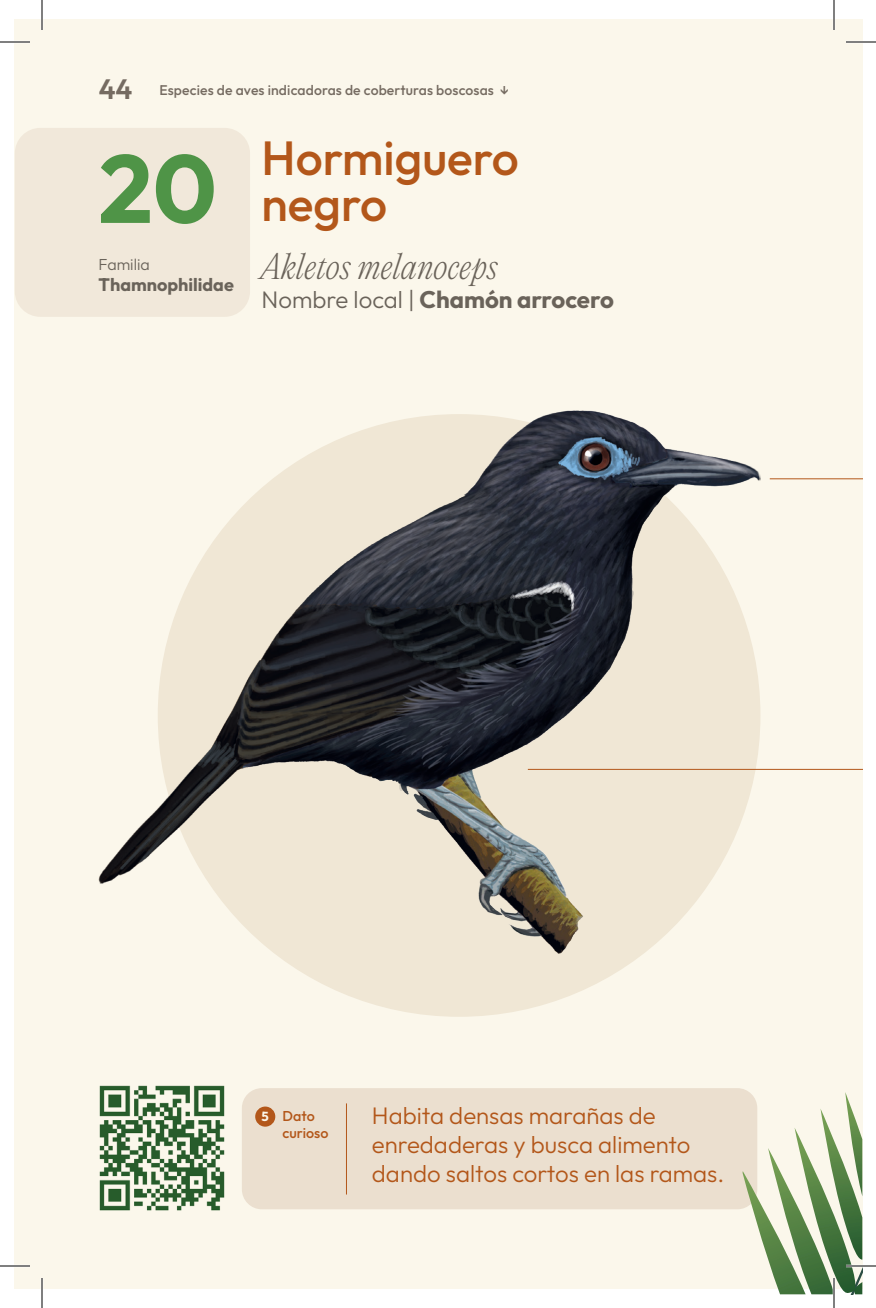
<style>
.page{position:relative;width:876px;height:1308px;background:#fff}
.page>*{position:absolute;margin:0;border:0;box-sizing:border-box;transform-origin:0 0}
.t1{font:700 96px "Outfit";color:#4f9447}
.Nombre_Especie{font:500 48px "Outfit";color:#b3571a}
.Nombre_científico{font:italic 200 32px "PP Editorial New";letter-spacing:.01em;color:#6a635a}
.t2{font:300 24px/28.8px "Outfit";color:#b3571a}
.t3{font:700 24px "Outfit";color:#6a635a}
.t4{font:700 18px "Outfit";color:#6a635a}
.t5{font:300 16px "Outfit";color:#6a635a}
.t6{font:500 14.4px "Outfit";color:#b3571a}
.t7{font:500 14px "Outfit";letter-spacing:.01em;color:#756b61}
.t8{font:700 13px "Outfit";color:#fbf7eb}
.s1{font-weight:600;font-size:28px}
.s2{font-weight:300}
</style>
<div class="page">
<div style="left:15px;top:19px;width:847px;height:1270px;background:#fbf7eb"></div>
<div style="left:158px;top:414px;width:602px;height:603px;background:#f0e7d5;border-radius:50%"></div>
<img style="left:99px;top:410px;width:661px;height:543px">
<div style="left:242px;top:1088px;width:515px;height:121px;background:#ebdfcf;border-radius:20px"></div>
<hr style="left:346px;top:1103px;width:1px;height:92px;background:#b3571a">
<div style="left:255px;top:1107px;width:20px;height:20px;background:#b3571a;border-radius:50%"></div>
<svg style="left:743px;top:1089px;width:119px;height:206px"></svg>
<img style="left:99px;top:1085px;width:126px;height:126px">
<div style="left:15px;top:128px;width:235px;height:189px;background:#f1e8da;border-radius:26px"></div>
<hr style="left:770px;top:478px;width:92px;height:1px;background:#b3571a">
<hr style="left:528px;top:769px;width:334px;height:1px;background:#b3571a">
<hr style="left:0;top:41px;width:30px;height:2px;background:#fff">
<hr style="left:846px;top:41px;width:30px;height:2px;background:#fff">
<hr style="left:0;top:1265px;width:30px;height:2px;background:#fff">
<hr style="left:846px;top:1265px;width:30px;height:2px;background:#fff">
<hr style="left:41px;top:0;width:2px;height:30px;background:#fff">
<hr style="left:41px;top:1278px;width:2px;height:30px;background:#fff">
<hr style="left:833px;top:0;width:2px;height:30px;background:#fff">
<hr style="left:833px;top:1278px;width:2px;height:30px;background:#fff">
<hr style="left:0;top:42px;width:30px;height:1px;background:#000">
<hr style="left:846px;top:42px;width:30px;height:1px;background:#000">
<hr style="left:0;top:1266px;width:30px;height:1px;background:#000">
<hr style="left:846px;top:1266px;width:30px;height:1px;background:#000">
<hr style="left:42px;top:0;width:1px;height:30px;background:#000">
<hr style="left:42px;top:1278px;width:1px;height:30px;background:#000">
<hr style="left:834px;top:0;width:1px;height:30px;background:#000">
<hr style="left:834px;top:1278px;width:1px;height:30px;background:#000">
<p class="t7" style="left:99px;top:81px;width:412px"><span class="s1">44</span> Especies de aves indicadoras de coberturas boscosas ↓</p>
<p class="t1" style="left:99px;top:125px;width:120px">20</p>
<p class="t5" style="left:99px;top:254px;width:53px">Familia</p>
<p class="t4" style="left:99px;top:273px;width:137px">Thamnophilidae</p>
<p class="Nombre_Especie" style="left:262px;top:127px;width:259px">Hormiguero</p>
<p class="Nombre_Especie" style="left:262px;top:173px;width:127px">negro</p>
<p class="Nombre_científico" style="left:262px;top:245px;width:238px">Akletos melanoceps</p>
<p class="t3" style="left:262px;top:283px;width:354px"><span class="s2">Nombre local |</span> Chamón arrocero</p>
<p class="t8" style="left:262px;top:1108px;width:9px">5</p>
<p class="t2" style="left:372px;top:1102px;width:354px">Habita densas marañas de enredaderas y busca alimento dando saltos cortos en las ramas.</p>
<p class="t6" style="left:283px;top:1106px;width:34px">Dato</p>
<p class="t6" style="left:283px;top:1124px;width:47px">curioso</p>
</div>
